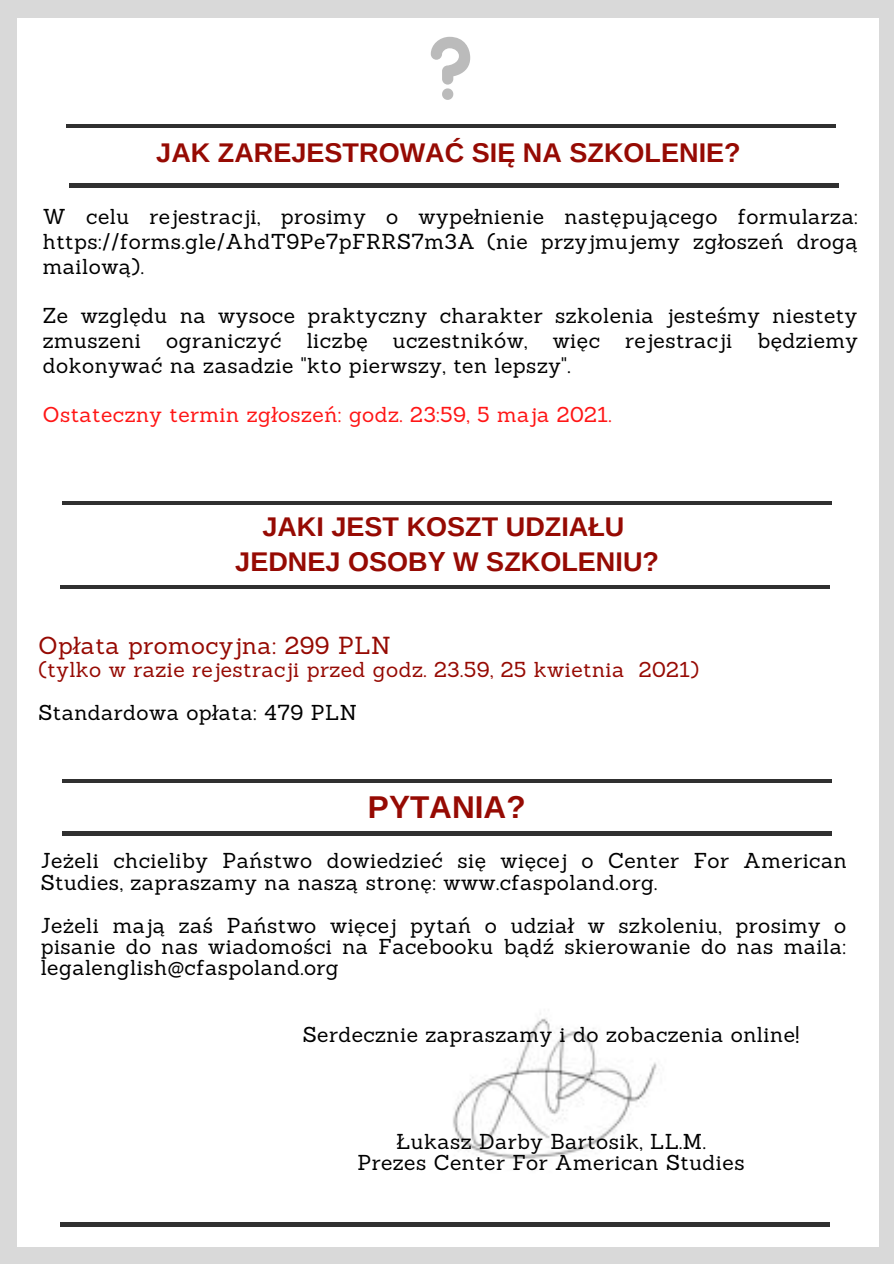
<style>
.page{position:relative;width:894px;height:1264px;background:#fff}
.page>*{position:absolute;margin:0;border:0;box-sizing:border-box;transform-origin:0 0}
.t1{font:700 31.5px "Arimo";color:#960a03}
.t2{font:700 27px/35px "Arimo";color:#960a03;text-align:center}
.t3{font:24px "Sanchez";letter-spacing:.02em;color:#960a03}
.t4{font:21px/24.8px "Sanchez";letter-spacing:.02em;color:#000;text-align:justify}
.t5{font:21px "Sanchez";letter-spacing:.02em;color:#960a03}
.t6{font:21px "Sanchez";letter-spacing:.02em;color:#ff1616}
</style>
<div class="page">
<div style="left:0;top:0;width:893px;height:1263px;background:#d9d9d9"></div>
<div style="left:18px;top:18px;width:860px;height:1228px;background:#fff"></div>
<hr style="left:60px;top:1222px;width:769px;height:3px;background:#303030">
<svg style="left:430px;top:37px;width:40px;height:63px"></svg>
<hr style="left:66px;top:124px;width:769px;height:3px;background:#303030">
<hr style="left:70px;top:184px;width:769px;height:3px;background:#303030">
<hr style="left:62px;top:501px;width:769px;height:3px;background:#303030">
<hr style="left:60px;top:585px;width:769px;height:3px;background:#303030">
<hr style="left:62px;top:779px;width:769px;height:3px;background:#303030">
<hr style="left:62px;top:831px;width:769px;height:4px;background:#303030">
<img style="left:453px;top:1013px;width:204px;height:146px">
<p class="t2" style="left:156px;top:135px;width:586px">JAK ZAREJESTROWAĆ SIĘ NA SZKOLENIE?</p>
<p class="t4" style="left:43px;top:204px;width:816px">W celu rejestracji, prosimy o wypełnienie następującego formularza: https://forms.gle/AhdT9Pe7pFRRS7m3A (nie przyjmujemy zgłoszeń drogą mailową).</p>
<p class="t4" style="left:43px;top:303px;width:816px">Ze względu na wysoce praktyczny charakter szkolenia jesteśmy niestety zmuszeni ograniczyć liczbę uczestników, więc rejestracji będziemy dokonywać na zasadzie "kto pierwszy, ten lepszy".</p>
<p class="t6" style="left:43px;top:401px;width:570px">Ostateczny termin zgłoszeń: godz. 23:59, 5 maja 2021.</p>
<p class="t2" style="left:235px;top:509px;width:425px">JAKI JEST KOSZT UDZIAŁU<br>JEDNEJ OSOBY W SZKOLENIU?</p>
<p class="t3" style="left:38px;top:630px;width:354px">Opłata promocyjna: 299 PLN</p>
<p class="t5" style="left:38px;top:655px;width:662px">(tylko w razie rejestracji przed godz. 23.59, 25 kwietnia 2021)</p>
<p class="t4" style="left:38px;top:699px;width:320px">Standardowa opłata: 479 PLN</p>
<h1 class="t1" style="left:368px;top:789px;width:159px">PYTANIA?</h1>
<p class="t4" style="left:41px;top:850px;width:807px;line-height:21.5px">Jeżeli chcieliby Państwo dowiedzieć się więcej o Center For American<br>Studies, zapraszamy na naszą stronę: www.cfaspoland.org.</p>
<p class="t4" style="left:41px;top:914px;width:806px;line-height:21.5px">Jeżeli mają zaś Państwo więcej pytań o udział w szkoleniu, prosimy o pisanie do nas wiadomości na Facebooku bądź skierowanie do nas maila: legalenglish@cfaspoland.org</p>
<p class="t4" style="left:303px;top:1021px;width:498px">Serdecznie zapraszamy i do zobaczenia online!</p>
<p class="t4" style="left:357px;top:1130px;width:388px;line-height:21.5px;text-align:center">Łukasz Darby Bartosik, LL.M.<br>Prezes Center For American Studies</p>
</div>
